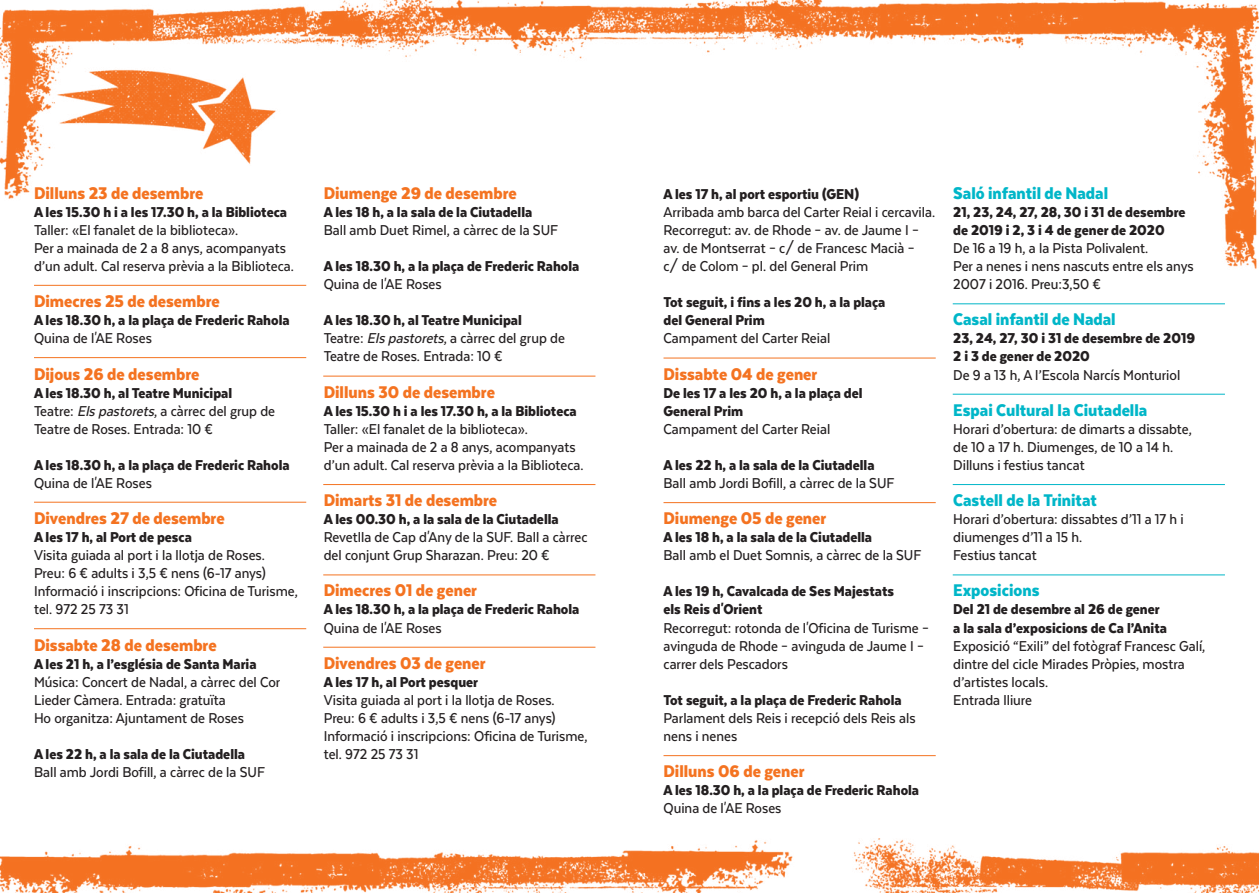
<style>
.page{position:relative;width:1259px;height:893px;background:#fff}
.page>*{position:absolute;margin:0;border:0;box-sizing:border-box;transform-origin:0 0}
.t1{font:900 19.5px "Texta Narrow";color:#f47321}
.t2{font:900 19.5px "Texta Narrow";color:#00b6c8}
.t3{font:500 16.5px/18px "Texta Narrow";color:#231f20}
.t4{font:900 16.5px/18px "Texta Narrow";color:#231f20}
.s1{font-style:italic}
</style>
<div class="page">
<img style="left:0;top:0;width:1259px;height:305px">
<img style="left:0;top:838px;width:1259px;height:55px">
<hr style="left:663px;top:358px;width:272px;height:1px;background:#f47321">
<hr style="left:663px;top:502px;width:272px;height:1px;background:#f47321">
<hr style="left:663px;top:755px;width:272px;height:1px;background:#f47321">
<hr style="left:952px;top:303px;width:273px;height:1px;background:#00b6c8">
<hr style="left:952px;top:394px;width:273px;height:1px;background:#00b6c8">
<hr style="left:952px;top:484px;width:273px;height:1px;background:#00b6c8">
<hr style="left:952px;top:574px;width:273px;height:1px;background:#00b6c8">
<hr style="left:34px;top:357px;width:272px;height:1px;background:#f47321">
<hr style="left:34px;top:502px;width:272px;height:1px;background:#f47321">
<hr style="left:34px;top:628px;width:272px;height:1px;background:#f47321">
<hr style="left:34px;top:285px;width:272px;height:1px;background:#f47321">
<hr style="left:323px;top:376px;width:272px;height:1px;background:#f47321">
<hr style="left:323px;top:484px;width:272px;height:1px;background:#f47321">
<hr style="left:323px;top:647px;width:272px;height:1px;background:#f47321">
<hr style="left:323px;top:574px;width:272px;height:1px;background:#f47321">
<p class="t1" style="left:34px;top:187px;width:171px">Dilluns 23 de desembre</p>
<p class="t4" style="left:34px;top:204px;width:254px">A les 15.30 h i a les 17.30 h, a la Biblioteca</p>
<p class="t3" style="left:34px;top:222px;width:206px">Taller: «El fanalet de la biblioteca».</p>
<p class="t3" style="left:34px;top:241px;width:261px">Per a mainada de 2 a 8 anys, acompanyats d’un adult. Cal reserva prèvia a la Biblioteca.</p>
<p class="t1" style="left:34px;top:295px;width:187px">Dimecres 25 de desembre</p>
<p class="t4" style="left:34px;top:313px;width:257px">A les 18.30 h, a la plaça de Frederic Rahola</p>
<p class="t3" style="left:34px;top:331px;width:119px">Quina de l'AE Roses</p>
<p class="t1" style="left:34px;top:368px;width:167px">Dijous 26 de desembre</p>
<p class="t4" style="left:34px;top:385px;width:200px">A les 18.30 h, al Teatre Municipal</p>
<p class="t3" style="left:34px;top:403px;width:243px">Teatre: <span class="s1">Els pastorets</span>, a càrrec del grup de</p>
<p class="t3" style="left:34px;top:421px;width:180px">Teatre de Roses. Entrada: 10 €</p>
<p class="t4" style="left:34px;top:457px;width:257px">A les 18.30 h, a la plaça de Frederic Rahola</p>
<p class="t3" style="left:34px;top:475px;width:119px">Quina de l'AE Roses</p>
<p class="t1" style="left:34px;top:512px;width:192px">Divendres 27 de desembre</p>
<p class="t4" style="left:34px;top:530px;width:159px">A les 17 h, al Port de pesca</p>
<p class="t3" style="left:34px;top:548px;width:232px">Visita guiada al port i la llotja de Roses.</p>
<p class="t3" style="left:34px;top:566px;width:233px">Preu: 6 € adults i 3,5 € nens (6-17 anys)</p>
<p class="t3" style="left:34px;top:584px;width:265px">Informació i inscripcions: Oficina de Turisme, tel. 972 25 73 31</p>
<p class="t1" style="left:34px;top:639px;width:184px">Dissabte 28 de desembre</p>
<p class="t4" style="left:34px;top:656px;width:224px">A les 21 h, a l’església de Santa Maria</p>
<p class="t3" style="left:34px;top:674px;width:248px">Música: Concert de Nadal, a càrrec del Cor<br>Lieder Càmera. Entrada: gratuïta</p>
<p class="t3" style="left:34px;top:710px;width:212px">Ho organitza: Ajuntament de Roses</p>
<p class="t4" style="left:34px;top:746px;width:212px">A les 22 h, a la sala de la Ciutadella</p>
<p class="t3" style="left:34px;top:765px;width:232px">Ball amb Jordi Bofill, a càrrec de la SUF</p>
<p class="t1" style="left:324px;top:187px;width:194px">Diumenge 29 de desembre</p>
<p class="t4" style="left:324px;top:204px;width:210px">A les 18 h, a la sala de la Ciutadella</p>
<p class="t3" style="left:324px;top:222px;width:236px">Ball amb Duet Rimel, a càrrec de la SUF</p>
<p class="t4" style="left:324px;top:259px;width:257px">A les 18.30 h, a la plaça de Frederic Rahola</p>
<p class="t3" style="left:324px;top:277px;width:119px">Quina de l'AE Roses</p>
<p class="t4" style="left:324px;top:313px;width:200px">A les 18.30 h, al Teatre Municipal</p>
<p class="t3" style="left:324px;top:331px;width:243px">Teatre: <span class="s1">Els pastorets</span>, a càrrec del grup de</p>
<p class="t3" style="left:324px;top:349px;width:180px">Teatre de Roses. Entrada: 10 €</p>
<p class="t1" style="left:324px;top:386px;width:173px">Dilluns 30 de desembre</p>
<p class="t4" style="left:324px;top:403px;width:254px">A les 15.30 h i a les 17.30 h, a la Biblioteca</p>
<p class="t3" style="left:324px;top:421px;width:206px">Taller: «El fanalet de la biblioteca».</p>
<p class="t3" style="left:324px;top:439px;width:261px">Per a mainada de 2 a 8 anys, acompanyats d’un adult. Cal reserva prèvia a la Biblioteca.</p>
<p class="t1" style="left:324px;top:494px;width:175px">Dimarts 31 de desembre</p>
<p class="t4" style="left:324px;top:512px;width:236px">A les 00.30 h, a la sala de la Ciutadella</p>
<p class="t3" style="left:324px;top:530px;width:265px">Revetlla de Cap d'Any de la SUF. Ball a càrrec del conjunt Grup Sharazan. Preu: 20 €</p>
<p class="t1" style="left:324px;top:585px;width:155px">Dimecres 01 de gener</p>
<p class="t4" style="left:324px;top:602px;width:257px">A les 18.30 h, a la plaça de Frederic Rahola</p>
<p class="t3" style="left:324px;top:620px;width:119px">Quina de l'AE Roses</p>
<p class="t1" style="left:324px;top:657px;width:163px">Divendres 03 de gener</p>
<p class="t4" style="left:324px;top:674px;width:156px">A les 17 h, al Port pesquer</p>
<p class="t3" style="left:324px;top:692px;width:232px">Visita guiada al port i la llotja de Roses.</p>
<p class="t3" style="left:324px;top:710px;width:233px">Preu: 6 € adults i 3,5 € nens (6-17 anys)</p>
<p class="t3" style="left:324px;top:728px;width:265px">Informació i inscripcions: Oficina de Turisme, tel. 972 25 73 31</p>
<p class="t4" style="left:663px;top:186px;width:197px">A les 17 h, al port esportiu (GEN)</p>
<p class="t3" style="left:663px;top:204px;width:273px">Arribada amb barca del Carter Reial i cercavila.<br>Recorregut: av. de Rhode – av. de Jaume I –</p>
<p class="t3" style="left:663px;top:241px;width:253px">av. de Montserrat – c/ de Francesc Macià –</p>
<p class="t3" style="left:663px;top:259px;width:206px">c/ de Colom – pl. del General Prim</p>
<p class="t4" style="left:663px;top:295px;width:223px">Tot seguit, i fins a les 20 h, a la plaça</p>
<p class="t4" style="left:663px;top:313px;width:103px">del General Prim</p>
<p class="t3" style="left:663px;top:331px;width:168px">Campament del Carter Reial</p>
<p class="t1" style="left:663px;top:368px;width:155px">Dissabte 04 de gener</p>
<p class="t4" style="left:663px;top:385px;width:200px">De les 17 a les 20 h, a la plaça del</p>
<p class="t4" style="left:663px;top:403px;width:81px">General Prim</p>
<p class="t3" style="left:663px;top:421px;width:168px">Campament del Carter Reial</p>
<p class="t4" style="left:663px;top:457px;width:212px">A les 22 h, a la sala de la Ciutadella</p>
<p class="t3" style="left:663px;top:475px;width:232px">Ball amb Jordi Bofill, a càrrec de la SUF</p>
<p class="t1" style="left:663px;top:512px;width:164px">Diumenge 05 de gener</p>
<p class="t4" style="left:663px;top:530px;width:210px">A les 18 h, a la sala de la Ciutadella</p>
<p class="t3" style="left:663px;top:548px;width:259px">Ball amb el Duet Somnis, a càrrec de la SUF</p>
<p class="t4" style="left:663px;top:584px;width:232px">A les 19 h, Cavalcada de Ses Majestats els Reis d'Orient</p>
<p class="t3" style="left:663px;top:620px;width:267px">Recorregut: rotonda de l'Oficina de Turisme – avinguda de Rhode – avinguda de Jaume I – carrer dels Pescadors</p>
<p class="t4" style="left:663px;top:692px;width:240px">Tot seguit, a la plaça de Frederic Rahola</p>
<p class="t3" style="left:663px;top:710px;width:254px">Parlament dels Reis i recepció dels Reis als nens i nenes</p>
<p class="t1" style="left:663px;top:765px;width:143px">Dilluns 06 de gener</p>
<p class="t4" style="left:663px;top:783px;width:257px">A les 18.30 h, a la plaça de Frederic Rahola</p>
<p class="t3" style="left:663px;top:801px;width:119px">Quina de l'AE Roses</p>
<p class="t2" style="left:953px;top:187px;width:156px">Saló infantil de Nadal</p>
<p class="t4" style="left:953px;top:204px;width:234px">21, 23, 24, 27, 28, 30 i 31 de desembre</p>
<p class="t4" style="left:953px;top:222px;width:213px">de 2019 i 2, 3 i 4 de gener de 2020</p>
<p class="t3" style="left:953px;top:241px;width:196px">De 16 a 19 h, a la Pista Polivalent.</p>
<p class="t3" style="left:953px;top:259px;width:242px">Per a nenes i nens nascuts entre els anys<br>2007 i 2016. Preu:3,50 €</p>
<p class="t2" style="left:953px;top:313px;width:164px">Casal infantil de Nadal</p>
<p class="t4" style="left:953px;top:331px;width:243px">23, 24, 27, 30 i 31 de desembre de 2019</p>
<p class="t4" style="left:953px;top:349px;width:138px">2 i 3 de gener de 2020</p>
<p class="t3" style="left:953px;top:367px;width:229px">De 9 a 13 h, A l’Escola Narcís Monturiol</p>
<p class="t2" style="left:953px;top:404px;width:196px">Espai Cultural la Ciutadella</p>
<p class="t3" style="left:953px;top:421px;width:240px">Horari d’obertura: de dimarts a dissabte,</p>
<p class="t3" style="left:953px;top:439px;width:222px">de 10 a 17 h. Diumenges, de 10 a 14 h.</p>
<p class="t3" style="left:953px;top:457px;width:133px">Dilluns i festius tancat</p>
<p class="t2" style="left:953px;top:494px;width:145px">Castell de la Trinitat</p>
<p class="t3" style="left:953px;top:512px;width:232px">Horari d’obertura: dissabtes d’11 a 17 h i</p>
<p class="t3" style="left:953px;top:530px;width:130px">diumenges d’11 a 15 h.</p>
<p class="t3" style="left:953px;top:548px;width:85px">Festius tancat</p>
<p class="t2" style="left:953px;top:585px;width:88px">Exposicions</p>
<p class="t4" style="left:953px;top:602px;width:208px">Del 21 de desembre al 26 de gener</p>
<p class="t4" style="left:953px;top:620px;width:215px">a la sala d’exposicions de Ca l’Anita</p>
<p class="t3" style="left:953px;top:638px;width:254px">Exposició “Exili” del fotògraf Francesc Galí,</p>
<p class="t3" style="left:953px;top:656px;width:233px">dintre del cicle Mirades Pròpies, mostra d’artistes locals.</p>
<p class="t3" style="left:953px;top:692px;width:80px">Entrada lliure</p>
</div>
